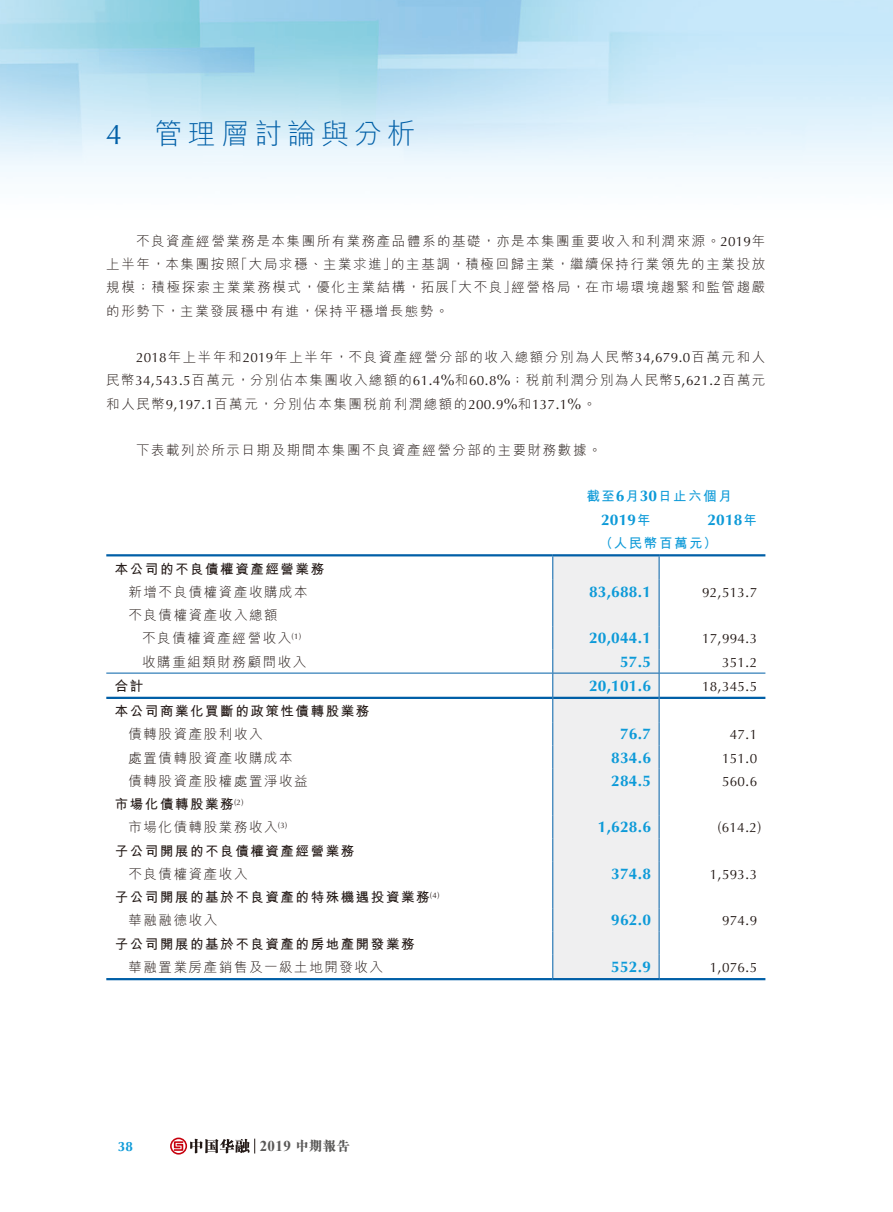
<style>
.page{position:relative;width:893px;height:1212px;background:#fff}
.page>*{position:absolute;margin:0;border:0;box-sizing:border-box;transform-origin:0 0}
.t1{font:300 28.5px "M Hei HK";letter-spacing:.165em;color:#005fa7}
.t2{font:700 15.45px "Optima";letter-spacing:.015em;color:#0d9ad8}
.t3{font:700 15px "Times New Roman";color:#595857}
.t4{font:300 13.5px/23.2px "M Hei HK";letter-spacing:.115em;color:#231916;text-align:justify}
.t5{font:700 13.5px/23.2px "M Hei HK";letter-spacing:.115em;color:#231916}
.t6{font:13.5px "Optima";letter-spacing:.015em;color:#231916}
.t7{font:700 13.5px "M Hei HK";letter-spacing:.115em;color:#0d9ad8}
.t8{font:700 13.5px "Optima";color:#0d9ad8}
.s1{font-family:"Optima";font-weight:400}
.s2{font-family:"Optima";font-weight:400;font-size:15.45px}
.s3{font-family:"Optima";font-size:15.45px}
.s4{font-family:"M Hei HK";font-size:13.5px}
.s5{font-size:15.45px}
.s6{font-weight:700}
.s7{font-weight:300}
.s8{font-family:"M Sung HK";font-weight:800;font-size:13.5px}
</style>
<div class="page">
<svg style="left:170px;top:1137px;width:85px;height:17px"></svg>
<div style="left:553px;top:556px;width:106px;height:422px;background:#efeff0"></div>
<hr style="left:106px;top:554px;width:447px;height:2px;background:#005fa7">
<hr style="left:553px;top:554px;width:106px;height:2px;background:#005fa7">
<hr style="left:659px;top:554px;width:106px;height:2px;background:#005fa7">
<hr style="left:106px;top:697px;width:446px;height:2px;background:#005fa7">
<hr style="left:553px;top:697px;width:106px;height:2px;background:#005fa7">
<hr style="left:659px;top:697px;width:106px;height:2px;background:#005fa7">
<hr style="left:106px;top:978px;width:447px;height:2px;background:#005fa7">
<hr style="left:553px;top:978px;width:106px;height:2px;background:#005fa7">
<hr style="left:659px;top:978px;width:106px;height:2px;background:#005fa7">
<hr style="left:106px;top:673px;width:447px;height:1px;background:#005fa7">
<hr style="left:553px;top:673px;width:106px;height:1px;background:#005fa7">
<hr style="left:659px;top:673px;width:106px;height:1px;background:#005fa7">
<svg style="left:552px;top:556px;width:1px;height:422px"></svg>
<svg style="left:659px;top:556px;width:1px;height:422px"></svg>
<h1 class="t1" style="left:106px;top:114px;width:311px"><span class="s1">4</span> 管理層討論與分析</h1>
<p class="t4" style="left:106px;top:229px;width:661px;text-indent:30px">不良資產經營業務是本集團所有業務產品體系的基礎，亦是本集團重要收入和利潤來源。<span class="s1">2019</span>年上半年，本集團按照「大局求穩、主業求進」的主基調，積極回歸主業，繼續保持行業領先的主業投放規模；積極探索主業業務模式，優化主業結構，拓展「大不良」經營格局，在市場環境趨緊和監管趨嚴的形勢下，主業發展穩中有進，保持平穩增長態勢。</p>
<p class="t4" style="left:106px;top:345px;width:661px;text-indent:30px"><span class="s1">2018</span>年上半年和<span class="s1">2019</span>年上半年，不良資產經營分部的收入總額分別為人民幣<span class="s1">34</span><span class="s2">,</span><span class="s1">679</span><span class="s2">.</span><span class="s1">0</span>百萬元和人民幣<span class="s1">34</span><span class="s2">,</span><span class="s1">543</span><span class="s2">.</span><span class="s1">5</span>百萬元，分別佔本集團收入總額的<span class="s1">61</span><span class="s2">.</span><span class="s1">4</span><span class="s2">%</span>和<span class="s1">60</span><span class="s2">.</span><span class="s1">8</span><span class="s2">%</span>；稅前利潤分別為人民幣<span class="s1">5</span><span class="s2">,</span><span class="s1">621</span><span class="s2">.</span><span class="s1">2</span>百萬元和人民幣<span class="s1">9</span><span class="s2">,</span><span class="s1">197</span><span class="s2">.</span><span class="s1">1</span>百萬元，分別佔本集團稅前利潤總額的<span class="s1">200</span><span class="s2">.</span><span class="s1">9</span><span class="s2">%</span>和<span class="s1">137</span><span class="s2">.</span><span class="s1">1</span><span class="s2">%</span>。</p>
<p class="t4" style="left:136px;top:438px;width:467px">下表載列於所示日期及期間本集團不良資產經營分部的主要財務數據。</p>
<p class="t7" style="left:586px;top:487px;width:147px">截至<span class="s3">6</span>月<span class="s3">30</span>日止六個月</p>
<p class="t2" style="left:601px;top:510px;width:51px">2019<span class="s4">年</span></p>
<p class="t2" style="left:707px;top:510px;width:51px">2018<span class="s4">年</span></p>
<p class="t7" style="left:599px;top:533px;width:119px">（人民幣百萬元）</p>
<p class="t5" style="left:115px;top:556px;width:211px">本公司的不良債權資產經營業務</p>
<p class="t4" style="left:129px;top:580px;width:181px">新增不良債權資產收購成本</p>
<p class="t2" style="left:589px;top:582px;width:63px">83,688.1</p>
<p class="t6" style="left:702px;top:584px;width:57px">92<span class="s5">,</span>513<span class="s5">.</span>7</p>
<p class="t4" style="left:142px;top:603px;width:160px;text-indent:-14px">不良債權資產收入總額<br>不良債權資產經營收入<sup>(</sup><sup>1</sup><sup>)</sup></p>
<p class="t2" style="left:589px;top:629px;width:63px">20,044.1</p>
<p class="t6" style="left:702px;top:631px;width:57px">17<span class="s5">,</span>994<span class="s5">.</span>3</p>
<p class="t4" style="left:142px;top:649px;width:166px">收購重組類財務顧問收入</p>
<p class="t2" style="left:620px;top:652px;width:32px">57.5</p>
<p class="t6" style="left:722px;top:654px;width:37px">351<span class="s5">.</span>2</p>
<p class="t5" style="left:115px;top:673px;width:30px">合計</p>
<p class="t2" style="left:589px;top:676px;width:63px">20,101.6</p>
<p class="t6" style="left:702px;top:678px;width:57px">18<span class="s5">,</span>345<span class="s5">.</span>5</p>
<p class="t5" style="left:115px;top:698px;width:256px">本公司商業化買斷的政策性債轉股業務</p>
<p class="t4" style="left:129px;top:722px;width:136px">債轉股資產股利收入</p>
<p class="t2" style="left:620px;top:725px;width:32px">76.7</p>
<p class="t6" style="left:730px;top:727px;width:29px">47<span class="s5">.</span>1</p>
<p class="t4" style="left:129px;top:745px;width:166px">處置債轉股資產收購成本</p>
<p class="t2" style="left:611px;top:748px;width:41px">834.6</p>
<p class="t6" style="left:722px;top:750px;width:37px">151<span class="s5">.</span>0</p>
<p class="t4" style="left:129px;top:769px;width:181px">債轉股資產股權處置淨收益</p>
<p class="t2" style="left:611px;top:771px;width:41px">284.5</p>
<p class="t6" style="left:722px;top:773px;width:37px">560<span class="s5">.</span>6</p>
<p class="t4" style="left:129px;top:792px;width:160px;text-indent:-14px"><span class="s6">市場化債轉股業務</span><sup>(</sup><sup>2</sup><sup>)<br></sup>市場化債轉股業務收入<sup>(</sup><sup>3</sup><sup>)</sup></p>
<p class="t2" style="left:598px;top:818px;width:55px">1,628.6</p>
<p class="t6" style="left:717px;top:820px;width:46px"><span class="s5">(</span>614<span class="s5">.</span>2<span class="s5">)</span></p>
<p class="t5" style="left:115px;top:838px;width:241px">子公司開展的不良債權資產經營業務</p>
<p class="t4" style="left:129px;top:862px;width:120px">不良債權資產收入</p>
<p class="t2" style="left:611px;top:864px;width:41px">374.8</p>
<p class="t6" style="left:710px;top:866px;width:49px">1<span class="s5">,</span>593<span class="s5">.</span>3</p>
<p class="t5" style="left:129px;top:884px;width:312px;text-indent:-14px">子公司開展的基於不良資產的特殊機遇投資業務<sup>(</sup><sup>4</sup><sup>)</sup><span class="s7">華融融德收入</span></p>
<p class="t2" style="left:611px;top:911px;width:41px">962.0</p>
<p class="t6" style="left:722px;top:913px;width:37px">974<span class="s5">.</span>9</p>
<p class="t5" style="left:115px;top:931px;width:301px">子公司開展的基於不良資產的房地產開發業務</p>
<p class="t4" style="left:129px;top:955px;width:256px">華融置業房產銷售及一級土地開發收入</p>
<p class="t2" style="left:611px;top:957px;width:41px">552.9</p>
<p class="t6" style="left:710px;top:959px;width:49px">1<span class="s5">,</span>076<span class="s5">.</span>5</p>
<p class="t8" style="left:118px;top:1138px;width:17px">38</p>
<p class="t3" style="left:260px;top:1135px;width:92px">2019 <span class="s8">中期報告</span></p>
</div>
